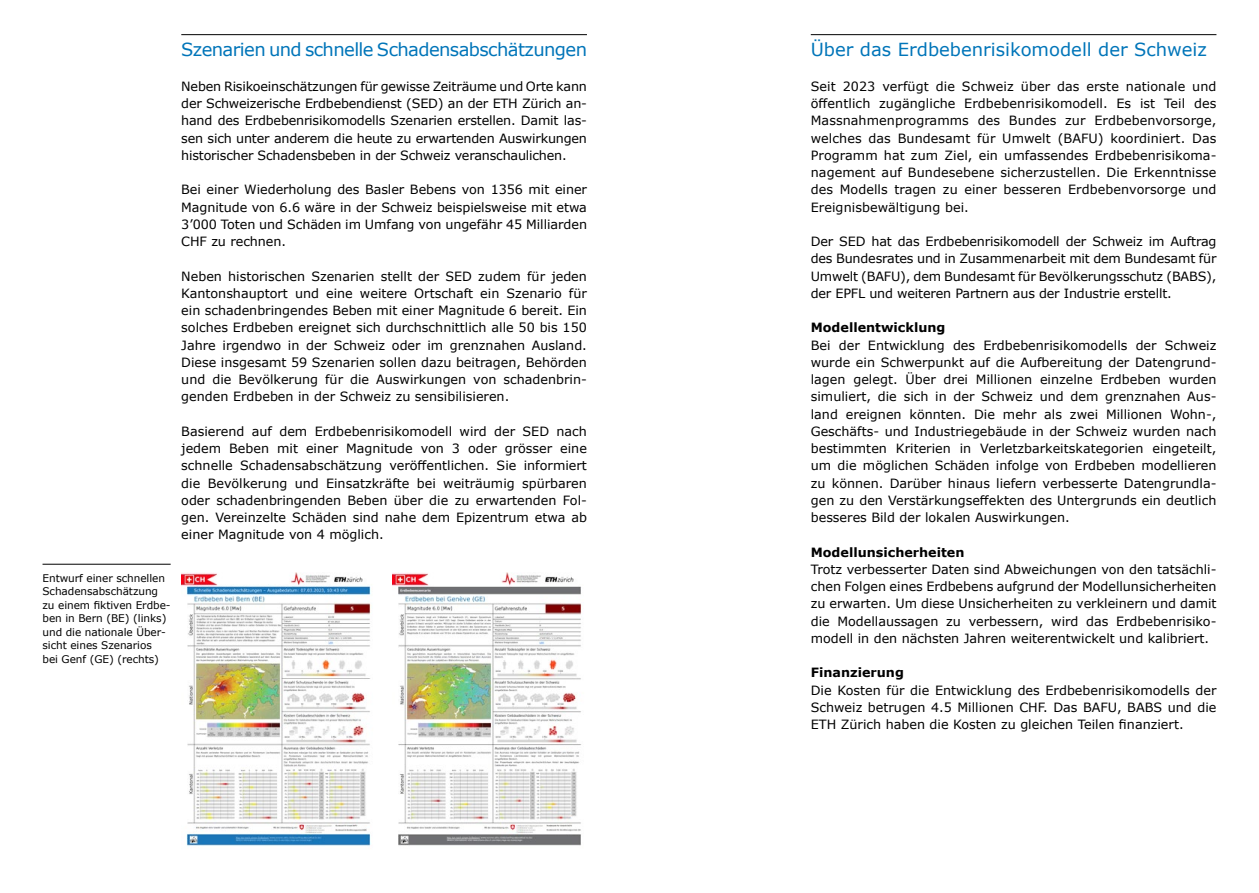
<style>
.page{position:relative;width:1259px;height:893px;background:#fff}
.page>*{position:absolute;margin:0;border:0;box-sizing:border-box;transform-origin:0 0}
.t1{font:18px "Verdana";letter-spacing:-.035em;color:#0075b9}
.t2{font:18px "Verdana";color:#0075b9}
.t3{font:12.75px/17.2px "Verdana";color:#000;text-align:justify}
.t4{font:700 12.75px "Verdana";color:#000}
.t5{font:10.5px/13.5px "Verdana";letter-spacing:-.005em;color:#000}
</style>
<div class="page">
<hr style="left:811px;top:34px;width:405px;height:1px;background:#000">
<hr style="left:181px;top:34px;width:406px;height:1px;background:#000">
<img style="left:392px;top:572px;width:190px;height:274px">
<img style="left:181px;top:572px;width:190px;height:274px">
<hr style="left:43px;top:564px;width:128px;height:1px;background:#000">
<h1 class="t1" style="left:181px;top:37px;width:407px">Szenarien und schnelle Schadensabschätzungen</h1>
<p class="t3" style="left:181px;top:77px;width:407px">Neben Risikoeinschätzungen für gewisse Zeiträume und Orte kann der Schweizerische Erdbebendienst (SED) an der ETH Zürich an&shy;hand des Erdbebenrisikomodells Szenarien erstellen. Damit las&shy;sen sich unter anderem die heute zu erwartenden Auswirkungen historischer Schadensbeben in der Schweiz veranschaulichen.</p>
<p class="t3" style="left:181px;top:181px;width:407px">Bei einer Wiederholung des Basler Bebens von 1356 mit einer Magnitude von 6.6 wäre in der Schweiz beispielsweise mit etwa 3’000 Toten und Schäden im Umfang von ungefähr 45 Milliarden CHF zu rechnen.</p>
<p class="t3" style="left:181px;top:267px;width:407px">Neben historischen Szenarien stellt der SED zudem für jeden Kantonshauptort und eine weitere Ortschaft ein Szenario für ein schadenbringendes Beben mit einer Magnitude 6 bereit. Ein solches Erdbeben ereignet sich durchschnittlich alle 50 bis 150<br>Jahre irgendwo in der Schweiz oder im grenznahen Ausland.<br>Diese insgesamt 59 Szenarien sollen dazu beitragen, Behörden und die Bevölkerung für die Auswirkungen von schadenbrin&shy;genden Erdbeben in der Schweiz zu sensibilisieren.</p>
<p class="t3" style="left:181px;top:422px;width:407px">Basierend auf dem Erdbebenrisikomodell wird der SED nach jedem Beben mit einer Magnitude von 3 oder grösser eine schnelle Schadensabschätzung veröffentlichen. Sie informiert die Bevölkerung und Einsatzkräfte bei weiträumig spürbaren oder schadenbringenden Beben über die zu erwartenden Fol&shy;gen. Vereinzelte Schäden sind nahe dem Epizentrum etwa ab einer Magnitude von 4 möglich.</p>
<p class="t5" style="left:43px;top:571px;width:130px">Entwurf einer schnellen<br>Schadensabschätzung zu einem fiktiven Erdbe&shy;ben in Bern (BE) (links) und die nationale Über&shy;sicht eines Szenarios<br>bei Genf (GE) (rechts)</p>
<h1 class="t2" style="left:811px;top:37px;width:398px">Über das Erdbebenrisikomodell der Schweiz</h1>
<p class="t3" style="left:811px;top:77px;width:407px">Seit 2023 verfügt die Schweiz über das erste nationale und öffentlich zugängliche Erdbebenrisikomodell. Es ist Teil des Massnahmenprogramms des Bundes zur Erdbebenvorsorge, welches das Bundesamt für Umwelt (BAFU) koordiniert. Das Programm hat zum Ziel, ein umfassendes Erdbebenrisikoma&shy;nagement auf Bundesebene sicherzustellen. Die Erkenntnisse des Modells tragen zu einer besseren Erdbebenvorsorge und Ereignisbewältigung bei.</p>
<p class="t3" style="left:811px;top:233px;width:407px">Der SED hat das Erdbebenrisikomodell der Schweiz im Auftrag des Bundesrates und in Zusammenarbeit mit dem Bundesamt für Umwelt (BAFU), dem Bundesamt für Bevölkerungsschutz (BABS), der EPFL und weiteren Partnern aus der Industrie erstellt.</p>
<p class="t4" style="left:811px;top:319px;width:136px">Modellentwicklung</p>
<p class="t3" style="left:811px;top:336px;width:407px">Bei der Entwicklung des Erdbebenrisikomodells der Schweiz wurde ein Schwerpunkt auf die Aufbereitung der Datengrund&shy;lagen gelegt. Über drei Millionen einzelne Erdbeben wurden simuliert, die sich in der Schweiz und dem grenznahen Aus&shy;land ereignen könnten. Die mehr als zwei Millionen Wohn-, Geschäfts- und Industriegebäude in der Schweiz wurden nach bestimmten Kriterien in Verletzbarkeitskategorien eingeteilt, um die möglichen Schäden infolge von Erdbeben modellieren zu können. Darüber hinaus liefern verbesserte Datengrundla&shy;gen zu den Verstärkungseffekten des Untergrunds ein deutlich besseres Bild der lokalen Auswirkungen.</p>
<p class="t4" style="left:811px;top:543px;width:155px">Modellunsicherheiten</p>
<p class="t3" style="left:811px;top:560px;width:407px">Trotz verbesserter Daten sind Abweichungen von den tatsächli&shy;chen Folgen eines Erdbebens aufgrund der Modellunsicherheiten zu erwarten. Um diese Unsicherheiten zu verkleinern und damit die Modellaussagen zu verbessern, wird das Erdbebenrisiko&shy;modell in den nächsten Jahren weiterentwickelt und kalibriert.</p>
<p class="t4" style="left:811px;top:664px;width:95px">Finanzierung</p>
<p class="t3" style="left:811px;top:681px;width:407px">Die Kosten für die Entwicklung des Erdbebenrisikomodells der Schweiz betrugen 4.5 Millionen CHF. Das BAFU, BABS und die ETH Zürich haben die Kosten zu gleichen Teilen finanziert.</p>
</div>
